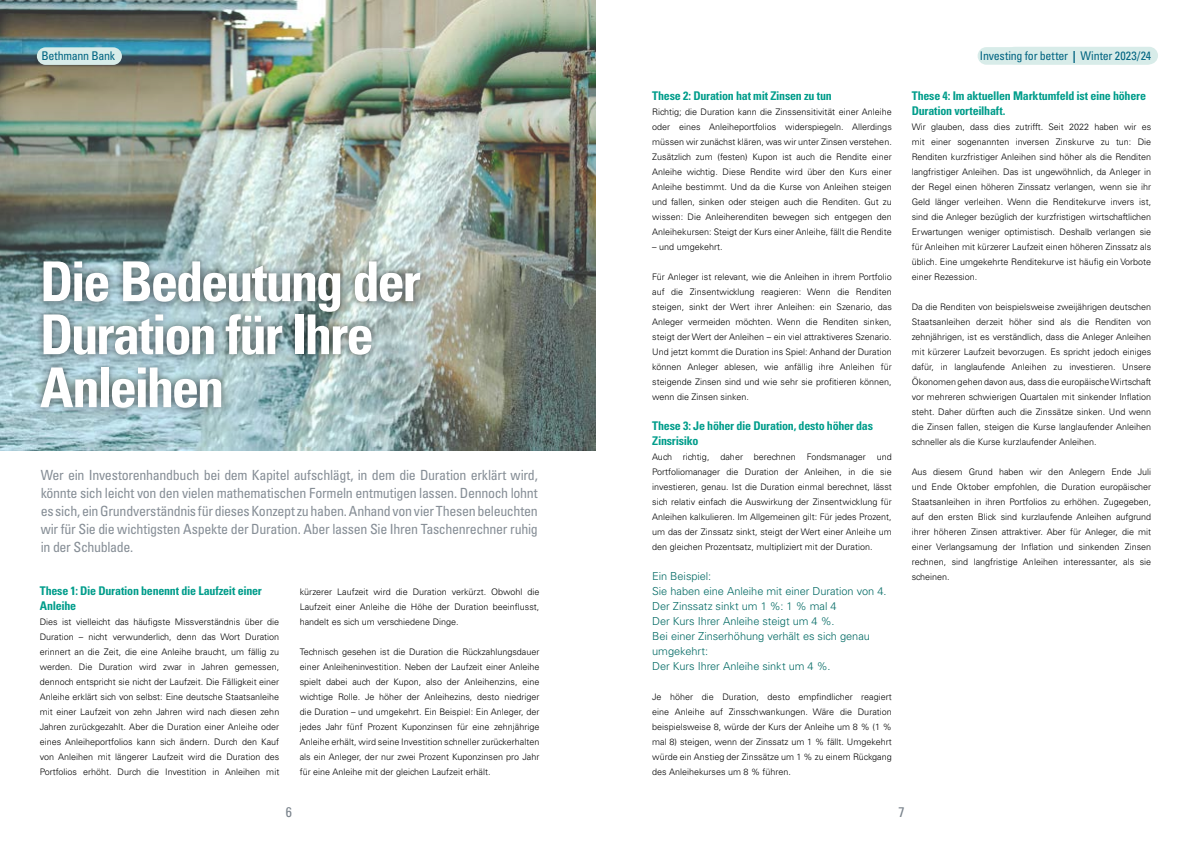
<style>
.page{position:relative;width:1191px;height:842px;background:#fff}
.page>*{position:absolute;margin:0;border:0;box-sizing:border-box;transform-origin:0 0}
.t1{font:700 condensed 55px/53px "Univers LT Std";letter-spacing:-.045em;color:#fff}
.t2{font:condensed 14px/18px "Univers LT Std";letter-spacing:-.025em;color:#868e96;text-align:justify}
.t3{font:condensed 14px "Univers LT Std";color:#7a838c}
.t4{font:700 condensed 12px/15px "Univers LT Std";letter-spacing:-.02em;color:#009d8b}
.t5{font:condensed 12px "Univers LT Std";letter-spacing:-.02em;color:#006481}
.t6{font:300 11px/15px "Univers LT Std";letter-spacing:-.005em;color:#006963}
.t7{font:300 9px/15px "Univers LT Std";color:#000;text-align:justify}
.s1{font-weight:700}
</style>
<div class="page">
<div style="left:977px;top:47px;width:178px;height:18px;background:#d8ece9;border-radius:9px"></div>
<img style="left:0;top:0;width:595px;height:450px">
<div style="left:32px;top:252px;width:397px;height:165px;background:#000;opacity:.65"></div>
<div style="left:1006px;top:47px;width:152px;height:17px;background:#d8ece9;border-radius:9px"></div>
<div style="left:37px;top:47px;width:85px;height:18px;background:#d8ece9;border-radius:9px"></div>
<h3 class="t5" style="left:41px;top:48px;width:75px">Bethmann Bank</h3>
<h3 class="t5" style="left:980px;top:48px;width:173px">Investing for better <span class="s1">|</span> Winter 2023/24</h3>
<h1 class="t1" style="left:40px;top:255px;width:382px">Die Bedeutung der<br>Duration für Ihre<br>Anleihen</h1>
<p class="t2" style="left:41px;top:466px;width:499px">Wer ein Investorenhandbuch bei dem Kapitel aufschlägt, in dem die Duration erklärt wird, könnte sich leicht von den vielen mathematischen Formeln entmutigen lassen. Dennoch lohnt es sich, ein Grundverständnis für dieses Konzept zu haben. Anhand von vier Thesen beleuchten wir für Sie die wichtigsten Aspekte der Duration. Aber lassen Sie Ihren Taschenrechner ruhig in der Schublade.</p>
<p class="t7" style="left:300px;top:584px;width:241px">kürzerer Laufzeit wird die Duration verkürzt. Obwohl die Laufzeit einer Anleihe die Höhe der Duration beeinflusst, handelt es sich um verschiedene Dinge.</p>
<p class="t7" style="left:300px;top:644px;width:241px">Technisch gesehen ist die Duration die Rückzahlungsdauer einer Anleiheninvestition. Neben der Laufzeit einer Anleihe spielt dabei auch der Kupon, also der Anleihenzins, eine wichtige Rolle. Je höher der Anleihezins, desto niedriger die Duration – und umgekehrt. Ein Beispiel: Ein Anleger, der jedes Jahr fünf Prozent Kuponzinsen für eine zehnjährige Anleihe erhält, wird seine Investition schneller zurückerhalten als ein Anleger, der nur zwei Prozent Kuponzinsen pro Jahr für eine Anleihe mit der gleichen Laufzeit erhält.</p>
<h3 class="t4" style="left:40px;top:583px;width:224px">These 1: Die Duration benennt die Laufzeit einer<br>Anleihe</h3>
<p class="t7" style="left:40px;top:614px;width:241px">Dies ist vielleicht das häufigste Missverständnis über die Duration – nicht verwunderlich, denn das Wort Duration erinnert an die Zeit, die eine Anleihe braucht, um fällig zu werden. Die Duration wird zwar in Jahren gemessen, dennoch entspricht sie nicht der Laufzeit. Die Fälligkeit einer Anleihe erklärt sich von selbst: Eine deutsche Staatsanleihe mit einer Laufzeit von zehn Jahren wird nach diesen zehn Jahren zurückgezahlt. Aber die Duration einer Anleihe oder eines Anleiheportfolios kann sich ändern. Durch den Kauf von Anleihen mit längerer Laufzeit wird die Duration des Portfolios erhöht. Durch die Investition in Anleihen mit</p>
<h3 class="t4" style="left:652px;top:88px;width:181px">These 2: Duration hat mit Zinsen zu tun</h3>
<p class="t7" style="left:652px;top:104px;width:241px">Richtig; die Duration kann die Zinssensitivität einer Anleihe oder eines Anleiheportfolios widerspiegeln. Allerdings müssen wir zunächst klären, was wir unter Zinsen verstehen.<br>Zusätzlich zum (festen) Kupon ist auch die Rendite einer Anleihe wichtig. Diese Rendite wird über den Kurs einer Anleihe bestimmt. Und da die Kurse von Anleihen steigen und fallen, sinken oder steigen auch die Renditen. Gut zu wissen: Die Anleiherenditen bewegen sich entgegen den Anleihekursen: Steigt der Kurs einer Anleihe, fällt die Rendite</p>
<p class="t7" style="left:652px;top:239px;width:72px">– und umgekehrt.</p>
<p class="t7" style="left:652px;top:269px;width:241px">Für Anleger ist relevant, wie die Anleihen in ihrem Portfolio auf die Zinsentwicklung reagieren: Wenn die Renditen steigen, sinkt der Wert ihrer Anleihen: ein Szenario, das Anleger vermeiden möchten. Wenn die Renditen sinken, steigt der Wert der Anleihen – ein viel attraktiveres Szenario.<br>Und jetzt kommt die Duration ins Spiel: Anhand der Duration können Anleger ablesen, wie anfällig ihre Anleihen für steigende Zinsen sind und wie sehr sie profitieren können, wenn die Zinsen sinken.</p>
<h3 class="t4" style="left:652px;top:418px;width:222px">These 3: Je höher die Duration, desto höher das<br>Zinsrisiko</h3>
<p class="t7" style="left:652px;top:449px;width:241px">Auch richtig, daher berechnen Fondsmanager und Portfoliomanager die Duration der Anleihen, in die sie investieren, genau. Ist die Duration einmal berechnet, lässt sich relativ einfach die Auswirkung der Zinsentwicklung für Anleihen kalkulieren. Im Allgemeinen gilt: Für jedes Prozent, um das der Zinssatz sinkt, steigt der Wert einer Anleihe um den gleichen Prozentsatz, multipliziert mit der Duration.</p>
<p class="t6" style="left:652px;top:569px;width:236px">Ein Beispiel:<br>Sie haben eine Anleihe mit einer Duration von 4.<br>Der Zinssatz sinkt um 1 %: 1 % mal 4<br>Der Kurs Ihrer Anleihe steigt um 4 %.<br>Bei einer Zinserhöhung verhält es sich genau umgekehrt:<br>Der Kurs Ihrer Anleihe sinkt um 4 %.</p>
<p class="t7" style="left:652px;top:689px;width:241px">Je höher die Duration, desto empfindlicher reagiert eine Anleihe auf Zinsschwankungen. Wäre die Duration beispielsweise 8, würde der Kurs der Anleihe um 8 % (1 % mal 8) steigen, wenn der Zinssatz um 1 % fällt. Umgekehrt würde ein Anstieg der Zinssätze um 1 % zu einem Rückgang des Anleihekurses um 8 % führen.</p>
<h3 class="t4" style="left:911px;top:88px;width:236px">These 4: Im aktuellen Marktumfeld ist eine höhere<br>Duration vorteilhaft.</h3>
<p class="t7" style="left:911px;top:119px;width:241px">Wir glauben, dass dies zutrifft. Seit 2022 haben wir es mit einer sogenannten inversen Zinskurve zu tun: Die Renditen kurzfristiger Anleihen sind höher als die Renditen langfristiger Anleihen. Das ist ungewöhnlich, da Anleger in der Regel einen höheren Zinssatz verlangen, wenn sie ihr Geld länger verleihen. Wenn die Renditekurve invers ist, sind die Anleger bezüglich der kurzfristigen wirtschaftlichen Erwartungen weniger optimistisch. Deshalb verlangen sie für Anleihen mit kürzerer Laufzeit einen höheren Zinssatz als üblich. Eine umgekehrte Renditekurve ist häufig ein Vorbote einer Rezession.</p>
<p class="t7" style="left:911px;top:299px;width:241px">Da die Renditen von beispielsweise zweijährigen deutschen Staatsanleihen derzeit höher sind als die Renditen von zehnjährigen, ist es verständlich, dass die Anleger Anleihen mit kürzerer Laufzeit bevorzugen. Es spricht jedoch einiges dafür, in langlaufende Anleihen zu investieren. Unsere Ökonomen gehen davon aus, dass die europäische Wirtschaft vor mehreren schwierigen Quartalen mit sinkender Inflation steht. Daher dürften auch die Zinssätze sinken. Und wenn die Zinsen fallen, steigen die Kurse langlaufender Anleihen schneller als die Kurse kurzlaufender Anleihen.</p>
<p class="t7" style="left:911px;top:464px;width:241px">Aus diesem Grund haben wir den Anlegern Ende Juli und Ende Oktober empfohlen, die Duration europäischer Staatsanleihen in ihren Portfolios zu erhöhen. Zugegeben, auf den ersten Blick sind kurzlaufende Anleihen aufgrund ihrer höheren Zinsen attraktiver. Aber für Anleger, die mit einer Verlangsamung der Inflation und sinkenden Zinsen rechnen, sind langfristige Anleihen interessanter, als sie scheinen.</p>
<h2 class="t3" style="left:286px;top:803px;width:8px">6</h2>
<h2 class="t3" style="left:898px;top:803px;width:8px">7</h2>
</div>
